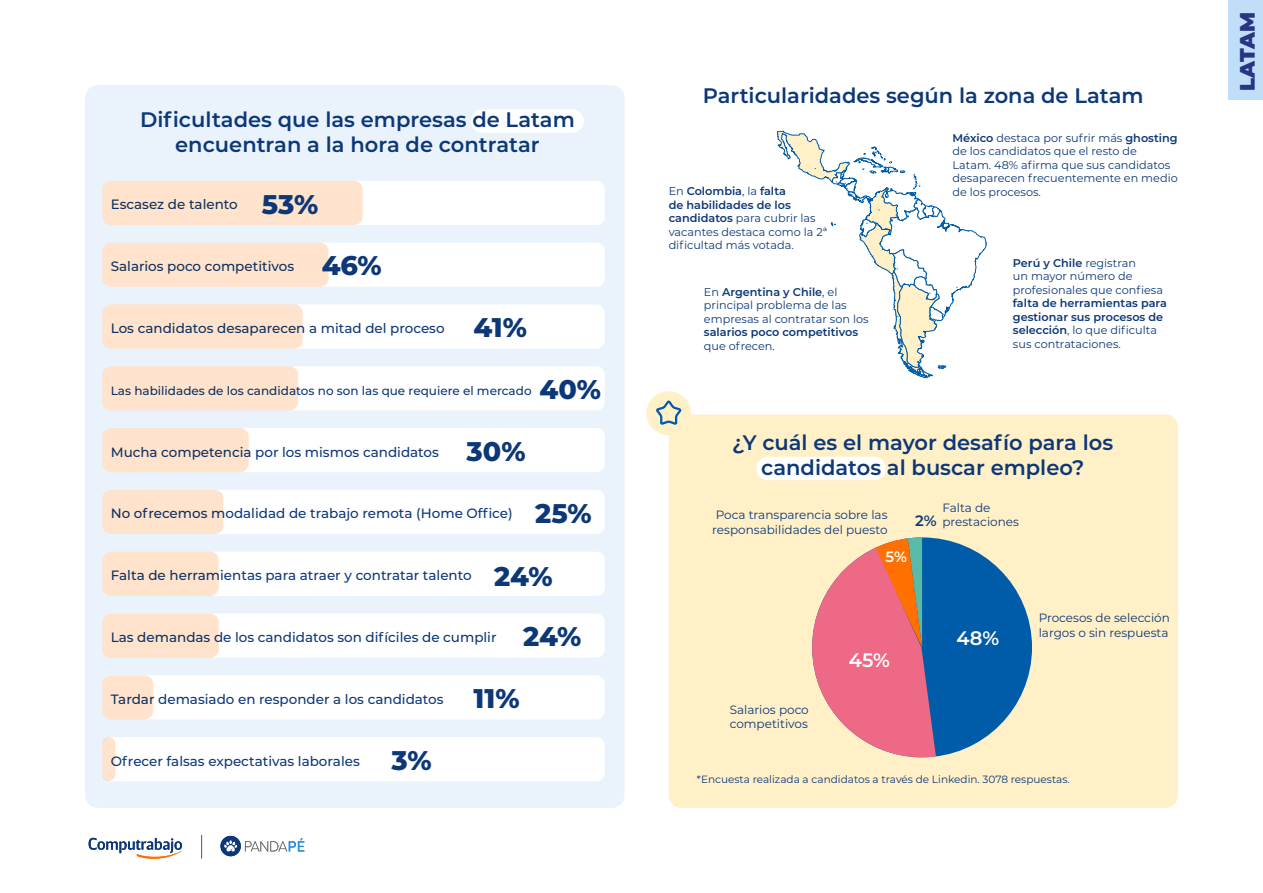
<style>
.page{position:relative;width:1263px;height:893px;background:#fff}
.page>*{position:absolute;margin:0;border:0;box-sizing:border-box;transform-origin:0 0}
.t1{font:800 27px "Montserrat";color:#0d3878}
.t2{font:600 21px/25.2px "Montserrat";color:#0d3878;text-align:center}
.t3{font:900 21px "Montserrat";color:#283583}
.t4{font:600 19.5px "Montserrat";color:#fff}
.t5{font:600 15px "Montserrat";color:#fff}
.t6{font:600 15px "Montserrat";color:#0d3878}
.t7{font:500 13.5px "Montserrat";color:#0d3878}
.t8{font:12px/14.4px "Montserrat";color:#0d3878}
.t9{font:500 12px "Montserrat";color:#0d3878}
.t10{font:11.25px/13.5px "Montserrat";color:#0d3878}
.t11{font:600 11.25px/13.5px "Montserrat";color:#0d3878}
.t12{font:10.5px "Montserrat";color:#0d3878}
.s1{font-weight:600}
.s2{font-weight:400}
</style>
<div class="page">
<div style="left:669px;top:414px;width:509px;height:394px;background:#fff0c8;border-radius:13px"></div>
<div style="left:85px;top:85px;width:540px;height:723px;background:#eaf3fb;border-radius:13px"></div>
<div style="left:471px;top:109px;width:113px;height:24px;background:#fff;border-radius:12px"></div>
<div style="left:756px;top:457px;width:130px;height:23px;background:#fff;border-radius:12px"></div>
<div style="left:646px;top:391px;width:45px;height:44px;background:#fff0c8;border-radius:50%"></div>
<svg style="left:654px;top:391px;width:30px;height:298px"></svg>
<div style="left:102px;top:181px;width:503px;height:44px;background:#fff;border-radius:9px"></div>
<div style="left:102px;top:243px;width:503px;height:44px;background:#fff;border-radius:9px"></div>
<div style="left:102px;top:304px;width:503px;height:45px;background:#fff;border-radius:9px"></div>
<div style="left:102px;top:366px;width:503px;height:44px;background:#fff;border-radius:9px"></div>
<div style="left:102px;top:428px;width:503px;height:44px;background:#fff;border-radius:9px"></div>
<div style="left:102px;top:490px;width:503px;height:44px;background:#fff;border-radius:9px"></div>
<div style="left:102px;top:552px;width:503px;height:44px;background:#fff;border-radius:9px"></div>
<div style="left:102px;top:613px;width:503px;height:45px;background:#fff;border-radius:9px"></div>
<div style="left:102px;top:675px;width:503px;height:44px;background:#fff;border-radius:9px"></div>
<div style="left:102px;top:737px;width:503px;height:44px;background:#fff;border-radius:9px"></div>
<div style="left:102px;top:181px;width:261px;height:44px;background:#ffe3cd;border-radius:9px"></div>
<div style="left:102px;top:243px;width:226px;height:44px;background:#ffe3cd;border-radius:9px"></div>
<div style="left:102px;top:304px;width:201px;height:45px;background:#ffe3cd;border-radius:9px"></div>
<div style="left:102px;top:366px;width:196px;height:44px;background:#ffe3cd;border-radius:9px"></div>
<div style="left:102px;top:428px;width:147px;height:44px;background:#ffe3cd;border-radius:9px"></div>
<div style="left:102px;top:490px;width:121px;height:44px;background:#ffe3cd;border-radius:9px"></div>
<div style="left:102px;top:552px;width:117px;height:44px;background:#ffe3cd;border-radius:9px"></div>
<div style="left:102px;top:614px;width:117px;height:44px;background:#ffe3cd;border-radius:9px"></div>
<div style="left:102px;top:676px;width:51px;height:43px;background:#ffe3cd;border-radius:9px"></div>
<div style="left:102px;top:737px;width:13px;height:44px;background:#ffe3cd;border-radius:7px"></div>
<svg style="left:777px;top:131px;width:210px;height:247px"></svg>
<div style="left:812px;top:537px;width:220px;height:220px;background:#005ca8;border-radius:50%"></div>
<svg style="left:812px;top:537px;width:124px;height:220px"></svg>
<div style="left:1229px;top:0;width:34px;height:99px;background:#c0def8"></div>
<svg style="left:245px;top:838px;width:59px;height:13px"></svg>
<div style="left:220px;top:836px;width:21px;height:20px;background:#0d3878;border-radius:50%"></div>
<svg style="left:224px;top:840px;width:13px;height:12px"></svg>
<svg style="left:89px;top:838px;width:93px;height:21px"></svg>
<svg style="left:201px;top:835px;width:1px;height:23px"></svg>
<h2 class="t2" style="left:140px;top:106px;width:436px">Dificultades que las empresas de Latam encuentran a la hora de contratar</h2>
<p class="t7" style="left:111px;top:195px;width:129px">Escasez de talento</p>
<h1 class="t1" style="left:262px;top:184px;width:58px">53%</h1>
<p class="t7" style="left:111px;top:257px;width:185px">Salarios poco competitivos</p>
<h1 class="t1" style="left:322px;top:246px;width:62px">46%</h1>
<p class="t7" style="left:111px;top:319px;width:335px">Los candidatos desaparecen a mitad del proceso</p>
<h1 class="t1" style="left:473px;top:308px;width:55px">41%</h1>
<p class="t9" style="left:111px;top:382px;width:422px">Las habilidades de los candidatos no son las que requiere el mercado</p>
<h1 class="t1" style="left:539px;top:370px;width:63px">40%</h1>
<p class="t7" style="left:111px;top:442px;width:330px">Mucha competencia por los mismos candidatos</p>
<h1 class="t1" style="left:467px;top:431px;width:60px">30%</h1>
<p class="t7" style="left:111px;top:504px;width:403px">No ofrecemos modalidad de trabajo remota (Home Office)</p>
<h1 class="t1" style="left:535px;top:493px;width:58px">25%</h1>
<p class="t7" style="left:111px;top:566px;width:362px">Falta de herramientas para atraer y contratar talento</p>
<h1 class="t1" style="left:494px;top:556px;width:60px">24%</h1>
<p class="t7" style="left:111px;top:628px;width:387px">Las demandas de los candidatos son difíciles de cumplir</p>
<h1 class="t1" style="left:523px;top:617px;width:60px">24%</h1>
<p class="t7" style="left:111px;top:690px;width:334px">Tardar demasiado en responder a los candidatos</p>
<p class="t7" style="left:111px;top:751px;width:251px">Ofrecer falsas expectativas laborales</p>
<h1 class="t1" style="left:392px;top:740px;width:42px">3%</h1>
<h1 class="t1" style="left:473px;top:679px;width:48px">11%</h1>
<h2 class="t2" style="left:703px;top:82px;width:442px">Particularidades según la zona de Latam</h2>
<p class="t10" style="left:669px;top:184px;width:160px">En <span class="s1">Colombia</span>, la <span class="s1">falta<br>de habilidades de los candidatos</span> para cubrir las vacantes destaca como la 2ª dificultad más votada.</p>
<p class="t10" style="left:704px;top:284px;width:166px">En <span class="s1">Argentina y Chile</span>, el principal problema de las empresas al contratar son los</p>
<p class="t11" style="left:704px;top:325px;width:156px">salarios poco competitivos</p>
<p class="t10" style="left:704px;top:338px;width:72px">que ofrecen.</p>
<p class="t10" style="left:952px;top:131px;width:227px"><span class="s1">México</span> destaca por sufrir más <span class="s1">ghosting </span>de los candidatos que el resto de<br>Latam. 48% afirma que sus candidatos desaparecen frecuentemente en medio de los procesos.</p>
<p class="t10" style="left:1013px;top:256px;width:152px"><span class="s1">Perú y Chile</span> registran<br>un mayor número de profesionales que confiesa</p>
<p class="t11" style="left:1013px;top:296px;width:156px">falta de herramientas para gestionar sus procesos de selección<span class="s2">, lo que dificulta sus contrataciones.</span></p>
<h2 class="t2" style="left:732px;top:429px;width:383px">¿Y cuál es el mayor desafío para los candidatos al buscar empleo?</h2>
<p class="t8" style="left:712px;top:507px;width:177px">Poca transparencia sobre las responsabilidades del puesto</p>
<p class="t8" style="left:942px;top:500px;width:78px">Falta de prestaciones</p>
<h3 class="t6" style="left:915px;top:510px;width:23px">2%</h3>
<p class="t8" style="left:730px;top:702px;width:81px">Salarios poco competitivos</p>
<h3 class="t5" style="left:885px;top:546px;width:23px">5%</h3>
<h3 class="t4" style="left:849px;top:646px;width:43px">45%</h3>
<h3 class="t4" style="left:956px;top:624px;width:44px">48%</h3>
<p class="t8" style="left:1039px;top:610px;width:133px">Procesos de selección largos o sin respuesta</p>
<p class="t12" style="left:697px;top:772px;width:374px">*Encuesta realizada a candidatos a través de Linkedin. 3078 respuestas.</p>
<h2 class="t3" style="left:1231px;top:91px;width:81px;rotate:-90deg">LATAM</h2>
</div>
